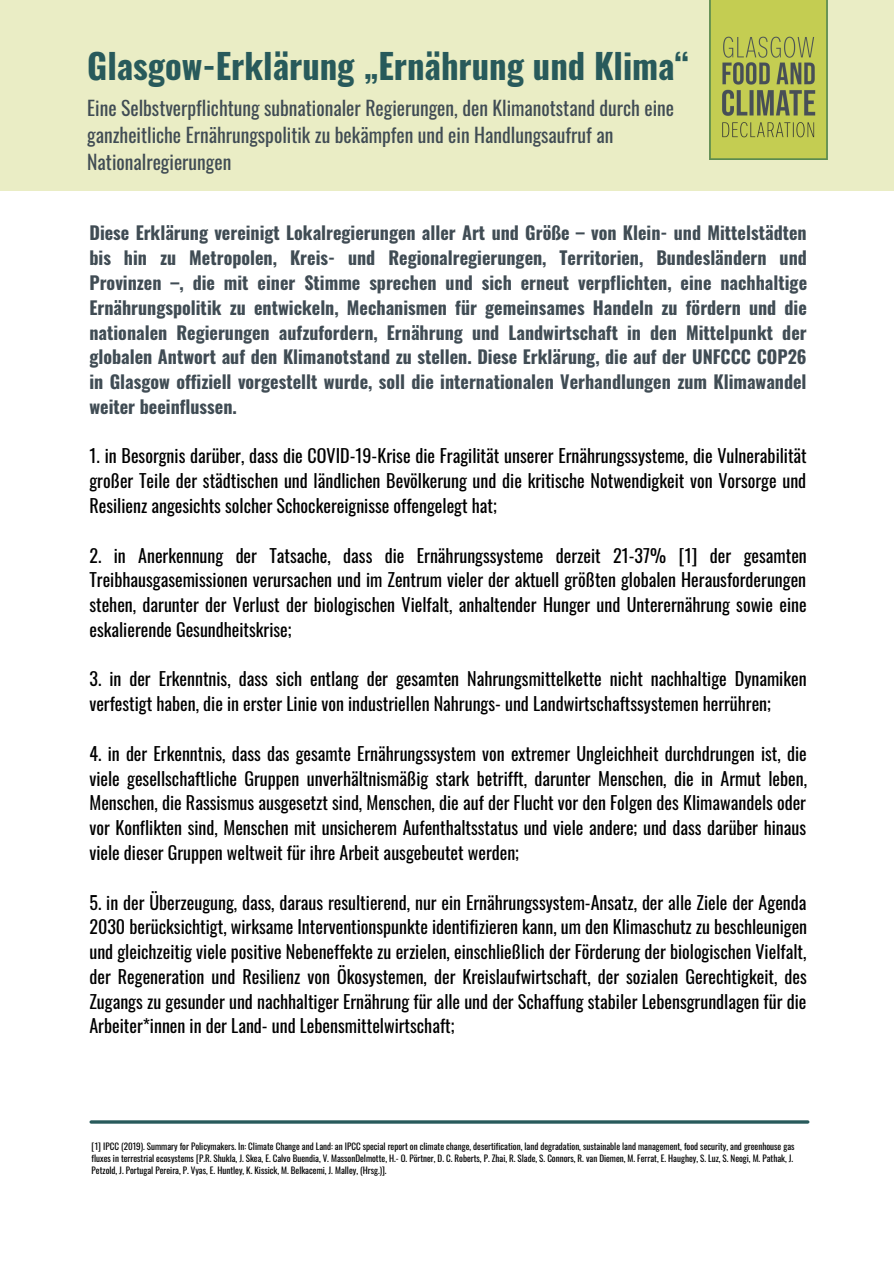
<style>
.page{position:relative;width:894px;height:1264px;background:#fff}
.page>*{position:absolute;margin:0;border:0;box-sizing:border-box;transform-origin:0 0}
.t1{font:700 34.5px "Oswald";color:#285a5b}
.t2{font:19.65px/27px "Oswald";color:#404c54}
.t3{font:18px/24.8px "Oswald";color:#000;text-align:justify}
.t4{font:700 18px/24.8px "Oswald";color:#404c54;text-align:justify}
.t5{font:9px/12px "Oswald";color:#000}
</style>
<div class="page">
<div style="left:0;top:0;width:893px;height:190px;background:#eaedc5"></div>
<img style="left:709px;top:0;width:117px;height:160px">
<hr style="left:91px;top:1120px;width:716px;height:3px;background:#285a5b">
<p class="t1" style="left:87px;top:39px;width:603px">Glasgow-Erklärung „Ernährung und Klima“</p>
<p class="t2" style="left:87px;top:93px;width:588px">Eine Selbstverpflichtung subnationaler Regierungen, den Klimanotstand durch eine ganzheitliche Ernährungspolitik zu bekämpfen und ein Handlungsaufruf an<br>Nationalregierungen</p>
<p class="t4" style="left:89px;top:220px;width:719px">Diese Erklärung vereinigt Lokalregierungen aller Art und Größe – von Klein- und Mittelstädten bis hin zu Metropolen, Kreis- und Regionalregierungen, Territorien, Bundesländern und Provinzen –, die mit einer Stimme sprechen und sich erneut verpflichten, eine nachhaltige Ernährungspolitik zu entwickeln, Mechanismen für gemeinsames Handeln zu fördern und die nationalen Regierungen aufzufordern, Ernährung und Landwirtschaft in den Mittelpunkt der globalen Antwort auf den Klimanotstand zu stellen. Diese Erklärung, die auf der UNFCCC COP26 in Glasgow offiziell vorgestellt wurde, soll die internationalen Verhandlungen zum Klimawandel weiter beeinflussen.</p>
<p class="t3" style="left:89px;top:443px;width:718px">1. in Besorgnis darüber, dass die COVID-19-Krise die Fragilität unserer Ernährungssysteme, die Vulnerabilität großer Teile der städtischen und ländlichen Bevölkerung und die kritische Notwendigkeit von Vorsorge und Resilienz angesichts solcher Schockereignisse offengelegt hat;</p>
<p class="t3" style="left:89px;top:542px;width:718px">2. in Anerkennung der Tatsache, dass die Ernährungssysteme derzeit 21-37% [1] der gesamten Treibhausgasemissionen verursachen und im Zentrum vieler der aktuell größten globalen Herausforderungen stehen, darunter der Verlust der biologischen Vielfalt, anhaltender Hunger und Unterernährung sowie eine eskalierende Gesundheitskrise;</p>
<p class="t3" style="left:89px;top:666px;width:718px">3. in der Erkenntnis, dass sich entlang der gesamten Nahrungsmittelkette nicht nachhaltige Dynamiken verfestigt haben, die in erster Linie von industriellen Nahrungs- und Landwirtschaftssystemen herrühren;</p>
<p class="t3" style="left:89px;top:740px;width:719px">4. in der Erkenntnis, dass das gesamte Ernährungssystem von extremer Ungleichheit durchdrungen ist, die viele gesellschaftliche Gruppen unverhältnismäßig stark betrifft, darunter Menschen, die in Armut leben, Menschen, die Rassismus ausgesetzt sind, Menschen, die auf der Flucht vor den Folgen des Klimawandels oder vor Konflikten sind, Menschen mit unsicherem Aufenthaltsstatus und viele andere; und dass darüber hinaus viele dieser Gruppen weltweit für ihre Arbeit ausgebeutet werden;</p>
<p class="t3" style="left:89px;top:889px;width:719px">5. in der Überzeugung, dass, daraus resultierend, nur ein Ernährungssystem-Ansatz, der alle Ziele der Agenda 2030 berücksichtigt, wirksame Interventionspunkte identifizieren kann, um den Klimaschutz zu beschleunigen und gleichzeitig viele positive Nebeneffekte zu erzielen, einschließlich der Förderung der biologischen Vielfalt, der Regeneration und Resilienz von Ökosystemen, der Kreislaufwirtschaft, der sozialen Gerechtigkeit, des Zugangs zu gesunder und nachhaltiger Ernährung für alle und der Schaffung stabiler Lebensgrundlagen für die Arbeiter*innen in der Land- und Lebensmittelwirtschaft;</p>
<p class="t5" style="left:92px;top:1139px;width:704px">[1] IPCC (2019). Summary for Policymakers. In: Climate Change and Land: an IPCC special report on climate change, desertification, land degradation, sustainable land management, food security, and greenhouse gas fluxes in terrestrial ecosystems [P.R. Shukla, J. Skea, E. Calvo Buendia, V. MassonDelmotte, H.- O. Pörtner, D. C. Roberts, P. Zhai, R. Slade, S. Connors, R. van Diemen, M. Ferrat, E. Haughey, S. Luz, S. Neogi, M. Pathak, J.<br>Petzold, J. Portugal Pereira, P. Vyas, E. Huntley, K. Kissick, M. Belkacemi, J. Malley, (Hrsg.)].</p>
</div>
